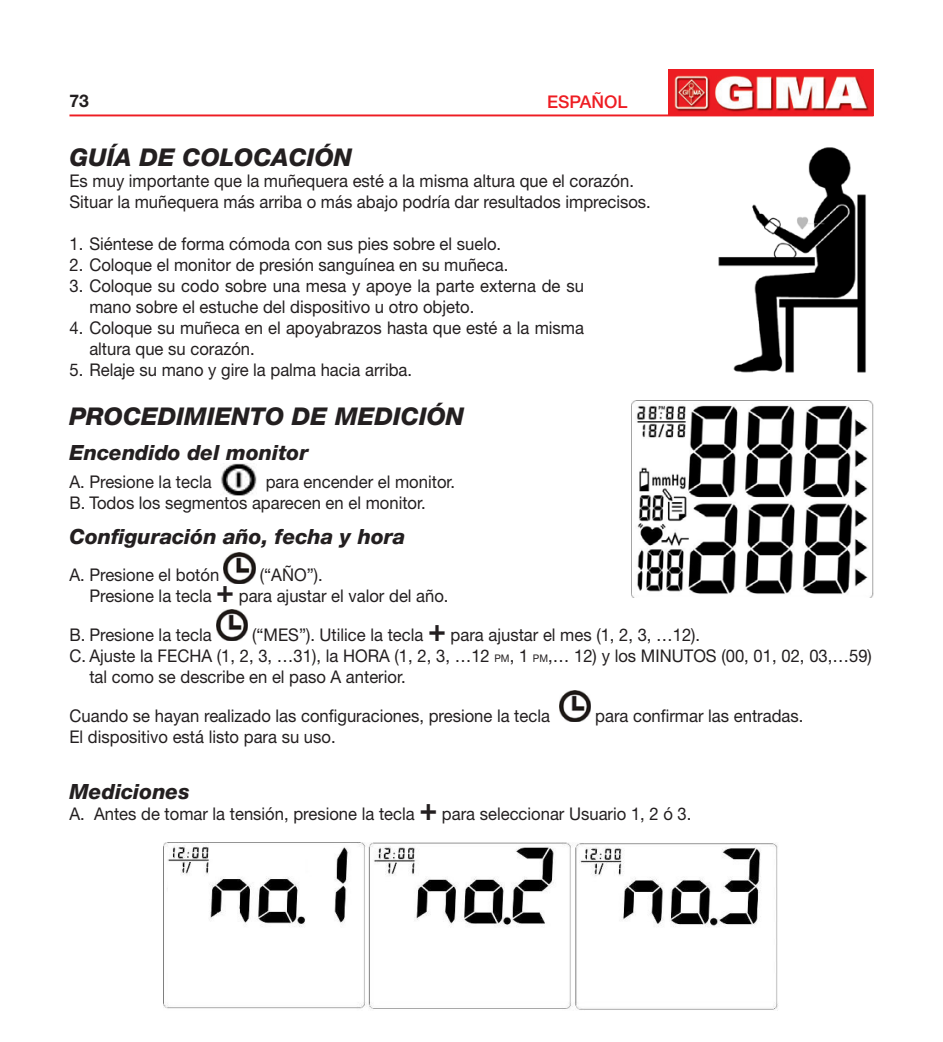
<style>
.page{position:relative;width:943px;height:1042px;background:#fff}
.page>*{position:absolute;margin:0;border:0;box-sizing:border-box;transform-origin:0 0}
.t1{font:italic 800 24.5px "Helvetica Neue LT Std";color:#231f20}
.t2{font:italic 800 21px "Helvetica Neue LT Std";color:#231f20}
.t3{font:17.5px/21px "Helvetica Neue LT Std";color:#231f20;scale:.95 1}
.t4{font:500 17.5px "Helvetica Neue LT Std";color:#ee1d23}
.t5{font:700 17.5px "Helvetica Neue LT Std";color:#231f20}
.s1{font-weight:700;font-size:31.5px}
.s2{font-size:10.5px}
</style>
<div class="page">
<img style="left:669px;top:69px;width:204px;height:45px">
<hr style="left:69px;top:114px;width:804px;height:2px;background:#ee1d23">
<img style="left:221px;top:463px;width:35px;height:33px">
<img style="left:224px;top:552px;width:31px;height:31px">
<img style="left:216px;top:610px;width:31px;height:31px">
<img style="left:559px;top:691px;width:31px;height:31px">
<img style="left:718px;top:147px;width:148px;height:226px">
<img style="left:164px;top:842px;width:614px;height:168px">
<img style="left:631px;top:401px;width:242px;height:197px">
<p class="t4" style="left:547px;top:91px;width:82px">ESPAÑOL</p>
<p class="t5" style="left:69px;top:90px;width:21px">73</p>
<p class="t1" style="left:69px;top:143px;width:284px">GUÍA DE COLOCACIÓN</p>
<p class="t3" style="left:69px;top:170px;width:595px">Es muy importante que la muñequera esté a la misma altura que el corazón.</p>
<p class="t3" style="left:69px;top:191px;width:613px">Situar la muñequera más arriba o más abajo podría dar resultados imprecisos.</p>
<p class="t3" style="left:69px;top:233px;width:456px">1. Siéntese de forma cómoda con sus pies sobre el suelo.</p>
<p class="t3" style="left:69px;top:254px;width:463px">2. Coloque el monitor de presión sanguínea en su muñeca.</p>
<p class="t3" style="left:89px;top:275px;width:522px;text-indent:-20px">3. Coloque su codo sobre una mesa y apoye la parte externa de su mano sobre el estuche del dispositivo u otro objeto.</p>
<p class="t3" style="left:89px;top:317px;width:522px;text-indent:-20px">4. Coloque su muñeca en el apoyabrazos hasta que esté a la misma altura que su corazón.</p>
<p class="t3" style="left:69px;top:359px;width:362px">5. Relaje su mano y gire la palma hacia arriba.</p>
<p class="t1" style="left:69px;top:402px;width:396px">PROCEDIMIENTO DE MEDICIÓN</p>
<p class="t2" style="left:69px;top:440px;width:240px">Encendido del monitor</p>
<p class="t3" style="left:69px;top:471px;width:151px">A. Presione la tecla</p>
<p class="t3" style="left:266px;top:471px;width:201px">para encender el monitor.</p>
<p class="t3" style="left:69px;top:492px;width:376px">B. Todos los segmentos aparecen en el monitor.</p>
<p class="t2" style="left:69px;top:524px;width:337px">Configuración año, fecha y hora</p>
<p class="t3" style="left:69px;top:564px;width:159px">A. Presione el botón</p>
<p class="t3" style="left:260px;top:564px;width:68px">(“AÑO”).</p>
<p class="t3" style="left:89px;top:585px;width:379px">Presione la tecla <span class="s1">+</span> para ajustar el valor del año.</p>
<p class="t3" style="left:69px;top:624px;width:151px">B. Presione la tecla</p>
<p class="t3" style="left:252px;top:624px;width:473px">(“MES”). Utilice la tecla <span class="s1">+</span> para ajustar el mes (1, 2, 3, …12).</p>
<p class="t3" style="left:89px;top:645px;width:825px;text-indent:-20px">C. Ajuste la FECHA (1, 2, 3, …31), la HORA (1, 2, 3, …12 <span class="s2">PM</span>, 1 <span class="s2">PM</span>,… 12) y los MINUTOS (00, 01, 02, 03,…59) tal como se describe en el paso A anterior.</p>
<p class="t3" style="left:69px;top:705px;width:507px">Cuando se hayan realizado las configuraciones, presione la tecla</p>
<p class="t3" style="left:595px;top:705px;width:221px">para confirmar las entradas.</p>
<p class="t3" style="left:69px;top:726px;width:282px">El dispositivo está listo para su uso.</p>
<p class="t2" style="left:69px;top:779px;width:122px">Mediciones</p>
<p class="t3" style="left:69px;top:803px;width:656px">A. Antes de tomar la tensión, presione la tecla <span class="s1">+</span> para seleccionar Usuario 1, 2 ó 3.</p>
</div>
